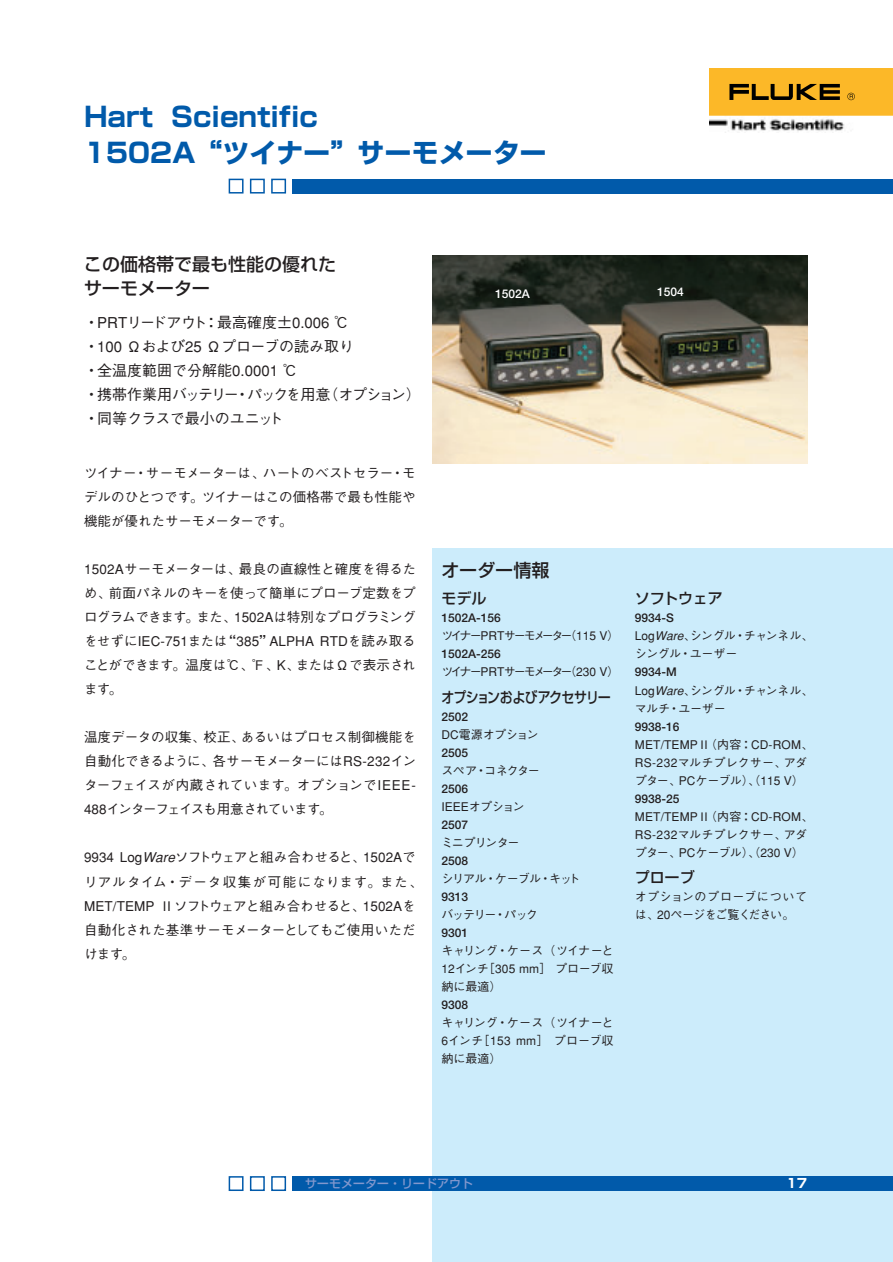
<style>
.page{position:relative;width:893px;height:1262px;background:#fff}
.page>*{position:absolute;margin:0;border:0;box-sizing:border-box;transform-origin:0 0}
.t1{font:700 27px/36px "Shin Go";color:#015aaa}
.t2{font:500 18px/24px "Shin Go";color:#231f20}
.t3{font:500 15px/24px "Gothic BBB";color:#231f20}
.t4{font:500 15px "Shin Go";letter-spacing:-.05em;color:#231f20;scale:.86 1}
.t5{font:500 15px "Shin Go";letter-spacing:-.025em;color:#231f20}
.t6{font:500 13.5px/24px "Gothic BBB";letter-spacing:.005em;color:#231f20;text-align:justify}
.t7{font:700 12.75px "Shin Go";color:#fff}
.t8{font:500 12px/18px "Gothic BBB";letter-spacing:-.005em;color:#231f20}
.t9{font:700 12px "Futo Go B101";color:#231f20}
.t10{font:500 12px "Gothic BBB";letter-spacing:-.155em;color:#231f20}
.t11{font:500 12px "Shin Go";color:#8197cd}
.t12{font:500 12px "Gothic BBB";letter-spacing:-.085em;color:#231f20}
.t13{font:500 12px "Gothic BBB";letter-spacing:-.065em;color:#231f20}
.t14{font:500 12px "Gothic BBB";letter-spacing:-.1em;color:#231f20}
.t15{font:700 12px "Futo Go B101";color:#fff}
.t16{font:500 12px "Gothic BBB";letter-spacing:-.07em;color:#231f20}
.s1{font-style:italic}
</style>
<div class="page">
<div style="left:433px;top:549px;width:459px;height:713px;background:#ccecfb"></div>
<div style="left:292px;top:1176px;width:600px;height:15px;background:#015aaa"></div>
<div style="left:292px;top:179px;width:600px;height:14px;background:#015aaa"></div>
<svg style="left:228px;top:178px;width:59px;height:16px"></svg>
<svg style="left:228px;top:1176px;width:59px;height:15px"></svg>
<img style="left:709px;top:118px;width:136px;height:15px">
<div style="left:709px;top:68px;width:183px;height:48px;background:#fcb828"></div>
<svg style="left:729px;top:84px;width:110px;height:16px"></svg>
<svg style="left:847px;top:93px;width:7px;height:7px"></svg>
<img style="left:433px;top:255px;width:374px;height:208px">
<h1 class="t1" style="left:84px;top:102px;width:464px">Hart Scientific<br>1502A“ツイナー”サーモメーター</h1>
<h2 class="t2" style="left:84px;top:254px;width:253px">この価格帯で最も性能の優れたサーモメーター</h2>
<p class="t3" style="left:84px;top:312px;width:338px">・PRTリードアウト：最高確度±0.006 ℃<br>・100 Ωおよび25 Ωプローブの読み取り<br>・全温度範囲で分解能0.0001 ℃<br>・携帯作業用バッテリー・パックを用意（オプション）・同等クラスで最小のユニット</p>
<p class="t6" style="left:84px;top:463px;width:333px">ツイナー・サーモメーターは、ハートのベストセラー・モデルのひとつです。ツイナーはこの価格帯で最も性能や機能が優れたサーモメーターです。</p>
<p class="t6" style="left:84px;top:559px;width:333px">1502Aサーモメーターは、最良の直線性と確度を得るため、前面パネルのキーを使って簡単にプローブ定数をプログラムできます。また、1502Aは特別なプログラミングをせずにIEC-751または“385”ALPHA RTDを読み取ることができます。温度は℃、 、K、またはΩで表示されます。</p>
<p class="t6" style="left:84px;top:727px;width:333px">温度データの収集、校正、あるいはプロセス制御機能を自動化できるように、各サーモメーターにはRS-232インターフェイスが内蔵されています。オプションでIEEE-488インターフェイスも用意されています。</p>
<p class="t6" style="left:84px;top:847px;width:340px;text-align:left">9934 Log<span class="s1">Ware</span>ソフトウェアと組み合わせると、1502Aでリアルタイム・データ収集が可能になります。また、<br>MET/TEMP Ⅱソフトウェアと組み合わせると、1502Aを自動化された基準サーモメーターとしてもご使用いただけます。</p>
<p class="t15" style="left:495px;top:289px;width:36px">1502A</p>
<p class="t15" style="left:657px;top:287px;width:28px">1504</p>
<h2 class="t2" style="left:441px;top:560px;width:109px">オーダー情報</h2>
<p class="t5" style="left:441px;top:593px;width:46px">モデル</p>
<p class="t9" style="left:441px;top:613px;width:61px">1502A-156</p>
<p class="t10" style="left:441px;top:631px;width:179px">ツイナーPRTサーモメーター（115 V）</p>
<p class="t9" style="left:441px;top:649px;width:61px">1502A-256</p>
<p class="t10" style="left:441px;top:667px;width:179px">ツイナーPRTサーモメーター（230 V）</p>
<p class="t4" style="left:441px;top:691px;width:199px">オプションおよびアクセサリー</p>
<p class="t9" style="left:441px;top:712px;width:28px">2502</p>
<p class="t8" style="left:441px;top:727px;width:99px">DC電源オプション</p>
<p class="t9" style="left:441px;top:748px;width:28px">2505</p>
<p class="t13" style="left:441px;top:766px;width:100px">スペア・コネクター</p>
<p class="t9" style="left:441px;top:784px;width:28px">2506</p>
<p class="t8" style="left:441px;top:799px;width:85px">IEEEオプション</p>
<p class="t9" style="left:441px;top:820px;width:28px">2507</p>
<p class="t16" style="left:441px;top:838px;width:80px">ミニプリンター</p>
<p class="t9" style="left:441px;top:856px;width:28px">2508</p>
<p class="t12" style="left:441px;top:874px;width:140px">シリアル・ケーブル・キット</p>
<p class="t9" style="left:441px;top:892px;width:28px">9313</p>
<p class="t14" style="left:441px;top:910px;width:98px">バッテリー・パック</p>
<p class="t9" style="left:441px;top:928px;width:28px">9301</p>
<p class="t8" style="left:441px;top:943px;width:174px;text-align:justify">キャリング・ケース（ツイナーと12インチ［305 mm］プローブ収納に最適）</p>
<p class="t9" style="left:441px;top:1000px;width:28px">9308</p>
<p class="t8" style="left:441px;top:1015px;width:174px;text-align:justify">キャリング・ケース（ツイナーと6インチ［153 mm］プローブ収納に最適）</p>
<p class="t5" style="left:635px;top:593px;width:89px">ソフトウェア</p>
<p class="t9" style="left:635px;top:613px;width:41px">9934-S</p>
<p class="t8" style="left:635px;top:628px;width:180px">Log<span class="s1">Ware</span>、シングル・チャンネル、シングル・ユーザー</p>
<p class="t9" style="left:635px;top:667px;width:44px">9934-M</p>
<p class="t8" style="left:635px;top:682px;width:180px">Log<span class="s1">Ware</span>、シングル・チャンネル、マルチ・ユーザー</p>
<p class="t9" style="left:635px;top:721px;width:46px">9938-16</p>
<p class="t8" style="left:635px;top:736px;width:180px">MET/TEMPⅡ（内容：CD-ROM、<br>RS-232マルチプレクサー、アダプター、PCケーブル）、（115 V）</p>
<p class="t9" style="left:635px;top:793px;width:46px">9938-25</p>
<p class="t8" style="left:635px;top:808px;width:180px">MET/TEMPⅡ（内容：CD-ROM、<br>RS-232マルチプレクサー、アダプター、PCケーブル）、（230 V）</p>
<p class="t5" style="left:635px;top:871px;width:61px">プローブ</p>
<p class="t8" style="left:635px;top:889px;width:174px">オプションのプローブについては、20ページをご覧ください。</p>
<p class="t11" style="left:305px;top:1179px;width:169px">サーモメーター・リードアウト</p>
<p class="t7" style="left:786px;top:1178px;width:22px">17</p>
</div>
